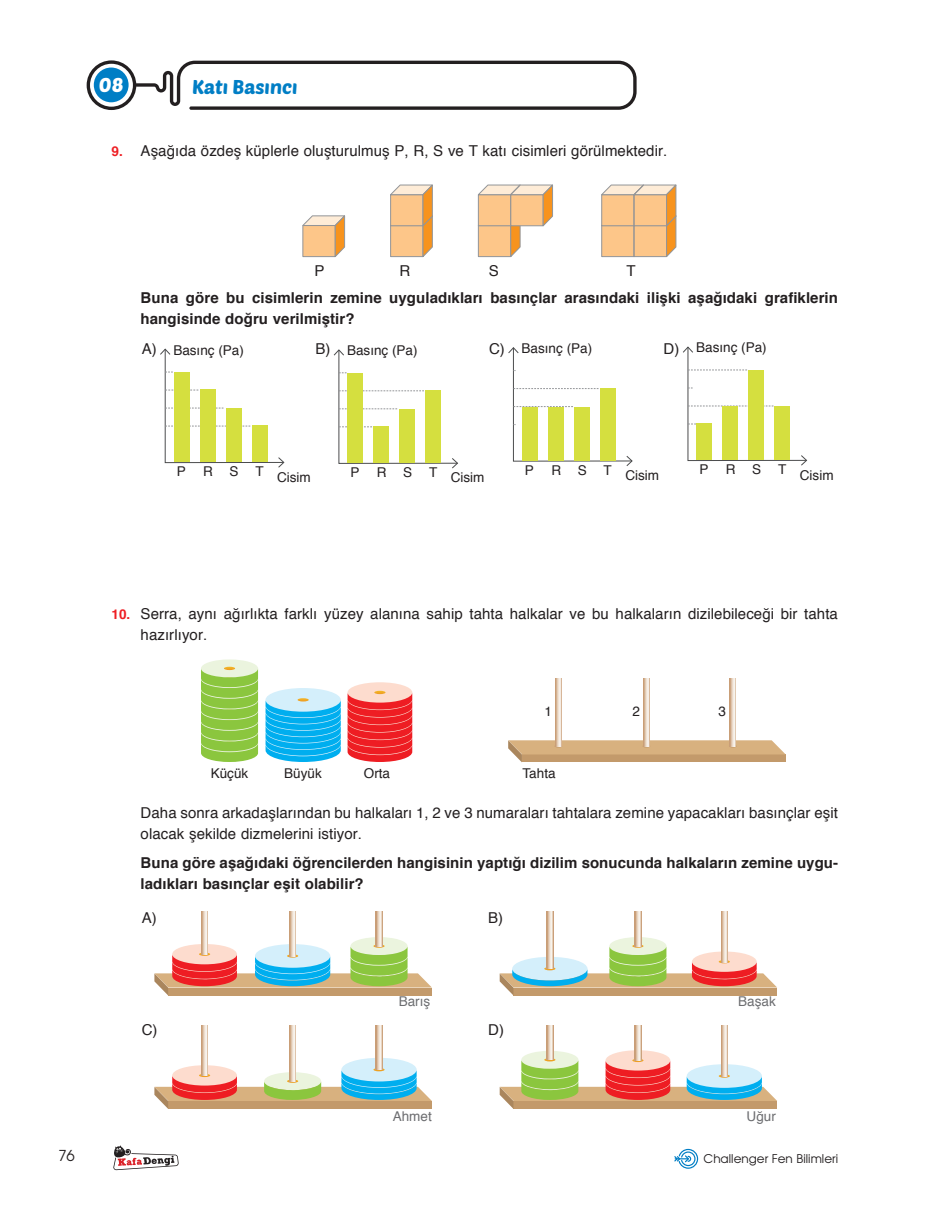
<style>
.page{position:relative;width:936px;height:1212px;background:#fff}
.page>*{position:absolute;margin:0;border:0;box-sizing:border-box;transform-origin:0 0}
.t1{font:19.5px "Poetsen One";color:#007ec5}
.t2{font:19.5px "Poetsen One";color:#fff}
.t3{font:15px/21px "Helvetica";letter-spacing:.005em;color:#231f20}
.t4{font:700 15px/27.9px "Helvetica";letter-spacing:.005em;color:#231f20}
.t5{font:15px "Avant Garde Tr";color:#231f20}
.t6{font:13.5px "Helvetica";color:#231f20}
.t7{font:13.5px "Helvetica";color:#6c6d70}
.t8{font:12px "Avant Garde Tr";color:#231f20}
.s1{font-weight:700;font-size:13.5px;color:#ee1d23}
.s2{font-weight:400}
</style>
<div class="page">
<svg style="left:674px;top:1149px;width:24px;height:20px"></svg>
<svg style="left:87px;top:60px;width:549px;height:50px"></svg>
<div style="left:94px;top:68px;width:35px;height:34px;background:#007ec5;border-radius:50%"></div>
<svg style="left:113px;top:1145px;width:66px;height:26px"></svg>
<svg style="left:302px;top:215px;width:43px;height:42px;background:#eec28f"></svg>
<svg style="left:601px;top:184px;width:75px;height:73px;background:#f0c18b"></svg>
<svg style="left:477px;top:184px;width:76px;height:73px"></svg>
<svg style="left:390px;top:184px;width:43px;height:73px;background:#eebd85"></svg>
<svg style="left:160px;top:348px;width:125px;height:120px"></svg>
<div style="left:174px;top:372px;width:15px;height:90px;background:#d5df3f"></div>
<div style="left:200px;top:390px;width:15px;height:72px;background:#d5df3f"></div>
<div style="left:226px;top:408px;width:15px;height:54px;background:#d5df3f"></div>
<div style="left:252px;top:426px;width:15px;height:36px;background:#d5df3f"></div>
<svg style="left:333px;top:349px;width:125px;height:120px"></svg>
<div style="left:347px;top:373px;width:16px;height:89px;background:#d5df3f"></div>
<div style="left:373px;top:426px;width:16px;height:36px;background:#d5df3f"></div>
<div style="left:399px;top:409px;width:16px;height:53px;background:#d5df3f"></div>
<div style="left:425px;top:390px;width:16px;height:72px;background:#d5df3f"></div>
<svg style="left:508px;top:347px;width:125px;height:119px"></svg>
<div style="left:522px;top:407px;width:15px;height:53px;background:#d5df3f"></div>
<div style="left:548px;top:407px;width:15px;height:53px;background:#d5df3f"></div>
<div style="left:574px;top:407px;width:15px;height:53px;background:#d5df3f"></div>
<div style="left:600px;top:388px;width:15px;height:72px;background:#d5df3f"></div>
<svg style="left:683px;top:346px;width:124px;height:120px"></svg>
<div style="left:696px;top:424px;width:16px;height:36px;background:#d5df3f"></div>
<div style="left:722px;top:406px;width:16px;height:54px;background:#d5df3f"></div>
<div style="left:748px;top:370px;width:16px;height:90px;background:#d5df3f"></div>
<div style="left:774px;top:406px;width:16px;height:54px;background:#d5df3f"></div>
<svg style="left:555px;top:678px;width:6px;height:62px"></svg>
<svg style="left:643px;top:678px;width:6px;height:62px"></svg>
<svg style="left:508px;top:740px;width:277px;height:22px;background:#d2ac7e"></svg>
<svg style="left:729px;top:678px;width:6px;height:68px"></svg>
<div style="left:201px;top:659px;width:57px;height:18px;background:#ebf4de;border-radius:50%"></div>
<svg style="left:201px;top:667px;width:57px;height:95px;background:#9ccd59"></svg>
<div style="left:265px;top:688px;width:76px;height:24px;background:#d4effb;border-radius:50%"></div>
<svg style="left:265px;top:698px;width:76px;height:64px"></svg>
<div style="left:347px;top:682px;width:65px;height:21px;background:#fddcce;border-radius:50%"></div>
<svg style="left:347px;top:691px;width:65px;height:71px;background:#f14a4b"></svg>
<div style="left:350px;top:937px;width:57px;height:18px;background:#ebf4de;border-radius:50%"></div>
<svg style="left:154px;top:944px;width:278px;height:51px"></svg>
<svg style="left:201px;top:911px;width:7px;height:44px"></svg>
<svg style="left:289px;top:911px;width:7px;height:45px"></svg>
<svg style="left:376px;top:911px;width:6px;height:35px"></svg>
<div style="left:609px;top:937px;width:57px;height:18px;background:#ebf4de;border-radius:50%"></div>
<svg style="left:499px;top:944px;width:278px;height:51px"></svg>
<svg style="left:547px;top:911px;width:6px;height:58px"></svg>
<svg style="left:635px;top:911px;width:6px;height:36px"></svg>
<svg style="left:721px;top:911px;width:6px;height:51px"></svg>
<div style="left:341px;top:1058px;width:75px;height:23px;background:#d4effb;border-radius:50%"></div>
<svg style="left:172px;top:1065px;width:65px;height:20px"></svg>
<svg style="left:154px;top:1068px;width:278px;height:41px"></svg>
<svg style="left:201px;top:1025px;width:7px;height:50px"></svg>
<svg style="left:289px;top:1025px;width:7px;height:56px"></svg>
<svg style="left:376px;top:1025px;width:6px;height:45px"></svg>
<div style="left:521px;top:1051px;width:57px;height:18px;background:#ebf4de;border-radius:50%"></div>
<div style="left:605px;top:1050px;width:65px;height:20px;background:#fddcce;border-radius:50%"></div>
<svg style="left:499px;top:1058px;width:278px;height:51px"></svg>
<svg style="left:547px;top:1025px;width:6px;height:35px"></svg>
<svg style="left:635px;top:1025px;width:6px;height:35px"></svg>
<svg style="left:721px;top:1025px;width:6px;height:51px"></svg>
<h1 class="t2" style="left:99px;top:72px;width:26px">08</h1>
<h1 class="t1" style="left:192px;top:74px;width:107px">Katı Basıncı</h1>
<p class="t3" style="left:111px;top:141px;width:557px"><span class="s1">9.</span> Aşağıda özdeş küplerle oluşturulmuş P, R, S ve T katı cisimleri görülmektedir.</p>
<p class="t3" style="left:314px;top:260px;width:12px">P</p>
<p class="t3" style="left:399px;top:260px;width:12px">R</p>
<p class="t3" style="left:489px;top:260px;width:12px">S</p>
<p class="t4" style="left:141px;top:256px;width:699px;text-indent:486px"><span class="s2">T<br></span>Buna göre bu cisimlerin zemine uyguladıkları basınçlar arasındaki ilişki aşağıdaki grafiklerin</p>
<p class="t4" style="left:141px;top:304px;width:215px;line-height:29.5px">hangisinde doğru verilmiştir?<br><span class="s2">A)</span></p>
<p class="t6" style="left:696px;top:337px;width:72px">Basınç (Pa)</p>
<p class="t6" style="left:347px;top:340px;width:72px">Basınç (Pa)</p>
<p class="t3" style="left:489px;top:339px;width:17px">C)</p>
<p class="t6" style="left:521px;top:338px;width:72px">Basınç (Pa)</p>
<p class="t3" style="left:663px;top:339px;width:17px">D)</p>
<p class="t6" style="left:173px;top:339px;width:72px">Basınç (Pa)</p>
<p class="t3" style="left:315px;top:339px;width:16px">B)</p>
<p class="t6" style="left:177px;top:461px;width:11px">P</p>
<p class="t6" style="left:203px;top:461px;width:37px">R S</p>
<p class="t6" style="left:255px;top:466px;width:57px">T Cisim</p>
<p class="t6" style="left:350px;top:462px;width:11px">P</p>
<p class="t6" style="left:377px;top:462px;width:37px">R S</p>
<p class="t6" style="left:429px;top:467px;width:57px">T Cisim</p>
<p class="t6" style="left:525px;top:460px;width:11px">P</p>
<p class="t6" style="left:551px;top:460px;width:37px">R S</p>
<p class="t6" style="left:603px;top:465px;width:57px">T Cisim</p>
<p class="t6" style="left:699px;top:459px;width:11px">P</p>
<p class="t6" style="left:725px;top:459px;width:37px">R S</p>
<p class="t6" style="left:778px;top:464px;width:57px">T Cisim</p>
<p class="t5" style="left:58px;top:1146px;width:18px">76</p>
<p class="t3" style="left:141px;top:604px;width:698px;text-indent:-29px"><span class="s1">10.</span> Serra, aynı ağırlıkta farklı yüzey alanına sahip tahta halkalar ve bu halkaların dizilebileceği bir tahta hazırlıyor.</p>
<p class="t6" style="left:544px;top:701px;width:9px">1</p>
<p class="t6" style="left:632px;top:701px;width:9px">2</p>
<p class="t6" style="left:718px;top:701px;width:9px">3</p>
<p class="t6" style="left:211px;top:763px;width:39px">Küçük</p>
<p class="t6" style="left:284px;top:763px;width:39px">Büyük</p>
<p class="t6" style="left:364px;top:763px;width:28px">Orta</p>
<p class="t6" style="left:522px;top:763px;width:35px">Tahta</p>
<p class="t3" style="left:141px;top:802px;width:698px">Daha sonra arkadaşlarından bu halkaları 1, 2 ve 3 numaraları tahtalara zemine yapacakları basınçlar eşit olacak şekilde dizmelerini istiyor.</p>
<p class="t4" style="left:141px;top:852px;width:699px;line-height:21px">Buna göre aşağıdaki öğrencilerden hangisinin yaptığı dizilim sonucunda halkaların zemine uygu&shy;ladıkları basınçlar eşit olabilir?</p>
<p class="t3" style="left:142px;top:908px;width:16px">A)</p>
<p class="t3" style="left:488px;top:908px;width:16px">B)</p>
<p class="t3" style="left:142px;top:1019px;width:17px">C)</p>
<p class="t7" style="left:399px;top:990px;width:33px">Barış</p>
<p class="t7" style="left:738px;top:990px;width:39px">Başak</p>
<p class="t3" style="left:488px;top:1019px;width:17px">D)</p>
<p class="t7" style="left:393px;top:1106px;width:41px">Ahmet</p>
<p class="t7" style="left:746px;top:1106px;width:31px">Uğur</p>
<p class="t8" style="left:703px;top:1151px;width:136px">Challenger Fen Bilimleri</p>
</div>
